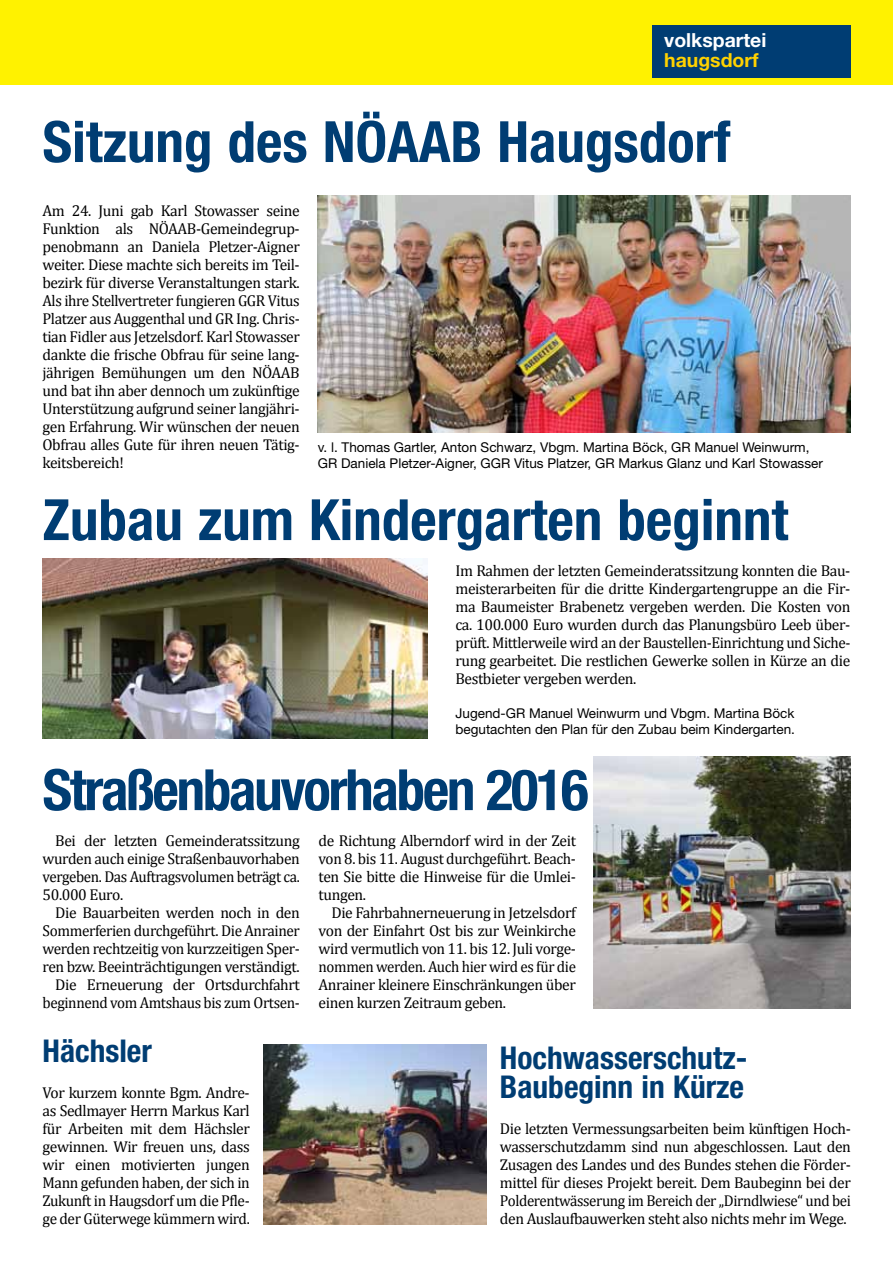
<style>
.page{position:relative;width:893px;height:1263px;background:#fff}
.page>*{position:absolute;margin:0;border:0;box-sizing:border-box;transform-origin:0 0}
.t1{font:700 condensed 57px "Helvetica Neue";color:#003d73}
.t2{font:700 condensed 57px "Helvetica Neue";letter-spacing:-.04em;color:#003d73}
.t3{font:700 condensed 31.5px/29.2px "Helvetica Neue";color:#003d73}
.t4{font:700 19.35px "Helvetica Neue";color:#fff}
.t5{font:700 19.35px "Helvetica Neue";color:#ffd200}
.t6{font:15.75px/18px "Cambria";letter-spacing:-.025em;color:#000;text-align:justify}
.t7{font:13.5px/16.2px "Helvetica Neue";color:#000}
</style>
<div class="page">
<img style="left:318px;top:196px;width:532px;height:236px">
<img style="left:263px;top:1044px;width:224px;height:180px">
<img style="left:43px;top:558px;width:384px;height:180px">
<img style="left:594px;top:756px;width:257px;height:252px">
<div style="left:0;top:0;width:893px;height:85px;background:#fff200"></div>
<div style="left:652px;top:26px;width:199px;height:52px;background:#003d73"></div>
<p class="t4" style="left:664px;top:29px;width:104px">volkspartei</p>
<p class="t5" style="left:664px;top:48px;width:96px">haugsdorf</p>
<h1 class="t1" style="left:43px;top:107px;width:689px">Sitzung des NÖAAB Haugsdorf</h1>
<p class="t6" style="left:43px;top:202px;width:259px">Am 24. Juni gab Karl Stowasser seine Funktion als NÖAAB-Gemeindegrup&shy;penobmann an Daniela Pletzer-Aigner weiter. Diese machte sich bereits im Teil&shy;bezirk für diverse Veranstaltungen stark.<br>Als ihre Stellvertreter fungieren GGR Vitus Platzer aus Auggenthal und GR Ing. Chris&shy;tian Fidler aus Jetzelsdorf. Karl Stowasser dankte die frische Obfrau für seine lang&shy;jährigen Bemühungen um den NÖAAB und bat ihn aber dennoch um zukünftige Unterstützung aufgrund seiner langjähri&shy;gen Erfahrung. Wir wünschen der neuen Obfrau alles Gute für ihren neuen Tätig&shy;keitsbereich!</p>
<p class="t7" style="left:318px;top:439px;width:506px">v. l. Thomas Gartler, Anton Schwarz, Vbgm. Martina Böck, GR Manuel Weinwurm,<br>GR Daniela Pletzer-Aigner, GGR Vitus Platzer, GR Markus Glanz und Karl Stowasser</p>
<h1 class="t1" style="left:43px;top:485px;width:747px">Zubau zum Kindergarten beginnt</h1>
<p class="t6" style="left:455px;top:562px;width:396px">Im Rahmen der letzten Gemeinderatssitzung konnten die Bau&shy;meisterarbeiten für die dritte Kindergartengruppe an die Fir&shy;ma Baumeister Brabenetz vergeben werden. Die Kosten von ca. 100.000 Euro wurden durch das Planungsbüro Leeb über&shy;prüft. Mittlerweile wird an der Baustellen-Einrichtung und Siche&shy;rung gearbeitet. Die restlichen Gewerke sollen in Kürze an die Bestbieter vergeben werden.</p>
<p class="t7" style="left:455px;top:705px;width:341px">Jugend-GR Manuel Weinwurm und Vbgm. Martina Böck begutachten den Plan für den Zubau beim Kindergarten.</p>
<h1 class="t2" style="left:43px;top:755px;width:547px">Straßenbauvorhaben 2016</h1>
<p class="t6" style="left:43px;top:832px;width:259px;text-indent:13px">Bei der letzten Gemeinderatssitzung wurden auch einige Straßenbauvorhaben vergeben. Das Auftragsvolumen beträgt ca.<br>50.000 Euro.</p>
<p class="t6" style="left:43px;top:904px;width:259px;text-align:right">Die Bauarbeiten werden noch in den Sommerferien durchgeführt. Die Anrainer werden rechtzeitig von kurzzeitigen Sper&shy;ren bzw. Beeinträchtigungen verständigt.<br>Die Erneuerung der Ortsdurchfahrt beginnend vom Amtshaus bis zum Ortsen-</p>
<h2 class="t3" style="left:43px;top:1035px;width:111px">Hächsler</h2>
<p class="t6" style="left:43px;top:1084px;width:209px">Vor kurzem konnte Bgm. Andre&shy;as Sedlmayer Herrn Markus Karl für Arbeiten mit dem Hächsler gewinnen. Wir freuen uns, dass wir einen motivierten jungen Mann gefunden haben, der sich in Zukunft in Haugsdorf um die Pfle&shy;ge der Güterwege kümmern wird.</p>
<p class="t6" style="left:319px;top:832px;width:259px">de Richtung Alberndorf wird in der Zeit von 8. bis 11. August durchgeführt. Beach&shy;ten Sie bitte die Hinweise für die Umlei&shy;tungen.</p>
<p class="t6" style="left:319px;top:904px;width:259px;text-indent:13px">Die Fahrbahnerneuerung in Jetzelsdorf von der Einfahrt Ost bis zur Weinkirche wird vermutlich von 11. bis 12. Juli vorge&shy;nommen werden. Auch hier wird es für die Anrainer kleinere Einschränkungen über einen kurzen Zeitraum geben.</p>
<h2 class="t3" style="left:500px;top:1042px;width:249px">Hochwasserschutz-<br>Baubeginn in Kürze</h2>
<p class="t6" style="left:500px;top:1120px;width:352px">Die letzten Vermessungsarbeiten beim künftigen Hoch&shy;wasserschutzdamm sind nun abgeschlossen. Laut den Zusagen des Landes und des Bundes stehen die Förder&shy;mittel für dieses Projekt bereit. Dem Baubeginn bei der Polderentwässerung im Bereich der „Dirndlwiese“ und bei den Auslaufbauwerken steht also nichts mehr im Wege.</p>
</div>
